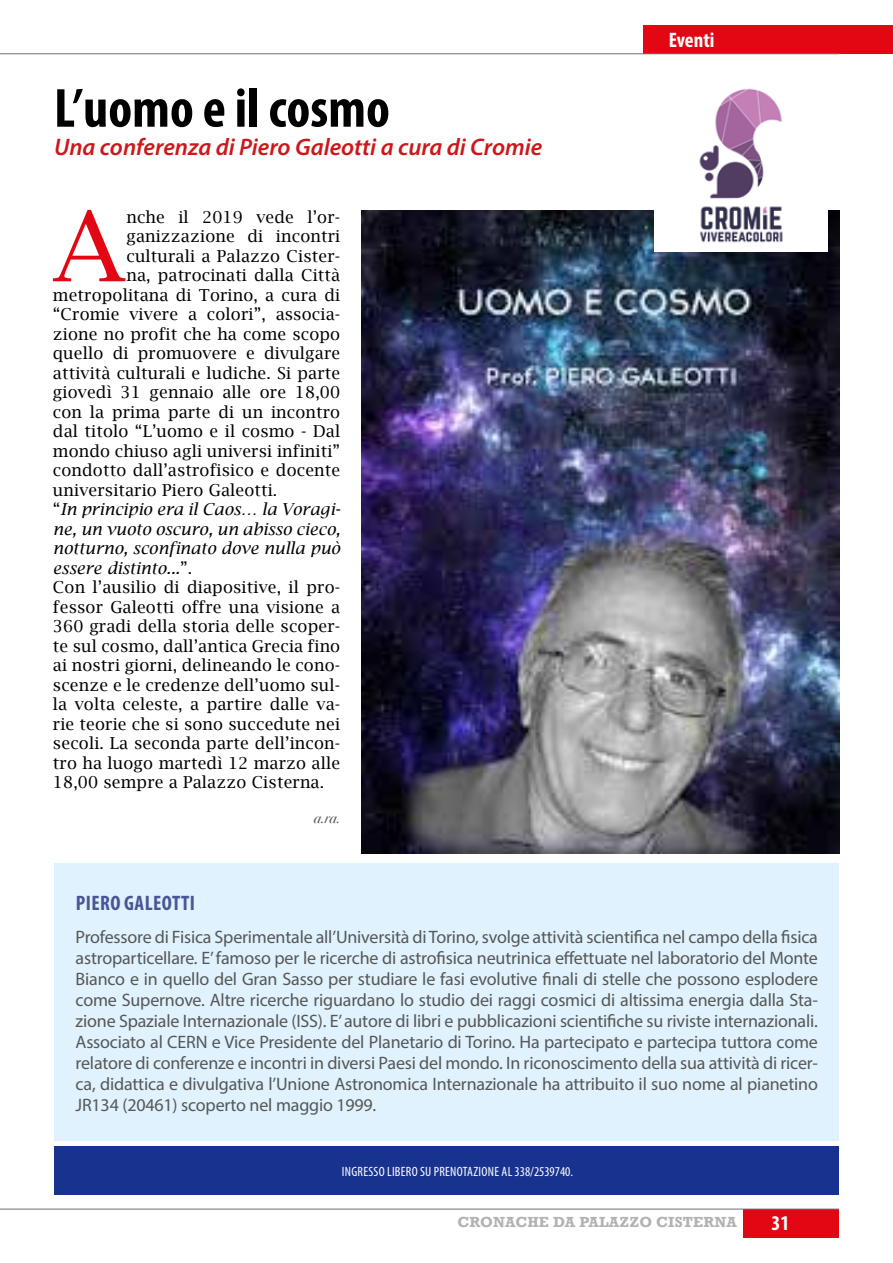
<style>
.page{position:relative;width:893px;height:1263px;background:#fff}
.page>*{position:absolute;margin:0;border:0;box-sizing:border-box;transform-origin:0 0}
.t1{font:97.5px "Lucida Bright";color:#e30613}
.t2{font:700 condensed 55.5px "Myriad Pro";color:#000}
.t3{font:italic 600 24px "Myriad Pro";color:#cd171a}
.t4{font:700 condensed 21px "Myriad Pro";letter-spacing:.02em;color:#485697}
.t5{font:700 condensed 21px "Myriad Pro";color:#fff}
.t6{font:18px/21px "Myriad Pro";letter-spacing:-.01em;color:#575756;text-align:justify}
.t7{font:16.5px "Lucida Bright";letter-spacing:.01em;color:#000}
.t8{font:italic 16.5px "Lucida Bright";letter-spacing:.01em;color:#000}
.t9{font:700 15px "Rockwell";letter-spacing:.01em;color:#b3b2b2}
.t10{font:italic 15px "Bodoni Svty Two ITCTT";color:#575756}
.t11{font:condensed 13.5px "Myriad Pro";letter-spacing:.02em;color:#fff}
.s1{font-style:normal}
</style>
<div class="page">
<div style="left:643px;top:25px;width:250px;height:28px;background:#e30613"></div>
<hr style="left:0;top:54px;width:839px;height:1px;background:#706f6f">
<div style="left:743px;top:1209px;width:96px;height:28px;background:#e30613"></div>
<hr style="left:0;top:1209px;width:839px;height:1px;background:#706f6f">
<div style="left:55px;top:1146px;width:784px;height:49px;background:#18328f"></div>
<div style="left:54px;top:863px;width:785px;height:278px;background:#dff2fd"></div>
<img style="left:361px;top:210px;width:478px;height:643px">
<img style="left:654px;top:88px;width:173px;height:163px">
<h2 class="t2" style="left:54px;top:74px;width:337px">L’uomo e il cosmo</h2>
<h3 class="t3" style="left:54px;top:132px;width:490px">Una conferenza di Piero Galeotti a cura di Cromie</h3>
<h1 class="t1" style="left:53px;top:191px;width:74px">A</h1>
<p class="t7" style="left:126px;top:207px;width:215px">nche il 2019 vede l’or-</p>
<p class="t7" style="left:126px;top:227px;width:215px">ganizzazione di incontri</p>
<p class="t7" style="left:126px;top:246px;width:215px">culturali a Palazzo Cister-</p>
<p class="t7" style="left:126px;top:266px;width:215px">na, patrocinati dalla Città</p>
<p class="t7" style="left:53px;top:285px;width:289px">metropolitana di Torino, a cura di</p>
<p class="t7" style="left:53px;top:305px;width:289px">“Cromie vivere a colori”, associa-</p>
<p class="t7" style="left:53px;top:324px;width:289px">zione no profit che ha come scopo</p>
<p class="t7" style="left:53px;top:344px;width:289px">quello di promuovere e divulgare</p>
<p class="t7" style="left:53px;top:363px;width:289px">attività culturali e ludiche. Si parte</p>
<p class="t7" style="left:53px;top:383px;width:289px">giovedì 31 gennaio alle ore 18,00</p>
<p class="t7" style="left:53px;top:402px;width:289px">con la prima parte di un incontro</p>
<p class="t7" style="left:53px;top:422px;width:289px">dal titolo “L’uomo e il cosmo - Dal</p>
<p class="t7" style="left:53px;top:441px;width:289px">mondo chiuso agli universi infiniti”</p>
<p class="t7" style="left:53px;top:461px;width:289px">condotto dall’astrofisico e docente</p>
<p class="t7" style="left:53px;top:480px;width:226px">universitario Piero Galeotti.</p>
<p class="t8" style="left:53px;top:500px;width:289px"><span class="s1">“</span>In principio era il Caos… la Voragi-</p>
<p class="t8" style="left:53px;top:519px;width:289px">ne, un vuoto oscuro, un abisso cieco,</p>
<p class="t8" style="left:53px;top:539px;width:289px">notturno, sconfinato dove nulla può</p>
<p class="t8" style="left:53px;top:558px;width:141px">essere distinto...<span class="s1">”.</span></p>
<p class="t7" style="left:53px;top:578px;width:289px">Con l’ausilio di diapositive, il pro-</p>
<p class="t7" style="left:53px;top:597px;width:289px">fessor Galeotti offre una visione a</p>
<p class="t7" style="left:53px;top:617px;width:289px">360 gradi della storia delle scoper-</p>
<p class="t7" style="left:53px;top:636px;width:289px">te sul cosmo, dall’antica Grecia fino</p>
<p class="t7" style="left:53px;top:656px;width:289px">ai nostri giorni, delineando le cono-</p>
<p class="t7" style="left:53px;top:675px;width:289px">scenze e le credenze dell’uomo sul-</p>
<p class="t7" style="left:53px;top:695px;width:289px">la volta celeste, a partire dalle va-</p>
<p class="t7" style="left:53px;top:714px;width:289px">rie teorie che si sono succedute nei</p>
<p class="t7" style="left:53px;top:734px;width:289px">secoli. La seconda parte dell’incon-</p>
<p class="t7" style="left:53px;top:753px;width:289px">tro ha luogo martedì 12 marzo alle</p>
<p class="t7" style="left:53px;top:773px;width:273px">18,00 sempre a Palazzo Cisterna.</p>
<p class="t10" style="left:314px;top:805px;width:28px">a.ra.</p>
<p class="t5" style="left:669px;top:27px;width:47px">Eventi</p>
<p class="t4" style="left:76px;top:889px;width:121px">PIERO GALEOTTI</p>
<p class="t6" style="left:76px;top:926px;width:744px">Professore di Fisica Sperimentale all’Università di Torino, svolge attività scientifica nel campo della fisica astroparticellare. E’ famoso per le ricerche di astrofisica neutrinica effettuate nel laboratorio del Monte Bianco e in quello del Gran Sasso per studiare le fasi evolutive finali di stelle che possono esplodere come Supernove. Altre ricerche riguardano lo studio dei raggi cosmici di altissima energia dalla Sta&shy;zione Spaziale Internazionale (ISS). E’ autore di libri e pubblicazioni scientifiche su riviste internazionali.<br>Associato al CERN e Vice Presidente del Planetario di Torino. Ha partecipato e partecipa tuttora come relatore di conferenze e incontri in diversi Paesi del mondo. In riconoscimento della sua attività di ricer&shy;ca, didattica e divulgativa l’Unione Astronomica Internazionale ha attribuito il suo nome al pianetino JR134 (20461) scoperto nel maggio 1999.</p>
<p class="t11" style="left:342px;top:1163px;width:233px">INGRESSO LIBERO SU PRENOTAZIONE AL 338/2539740.</p>
<p class="t9" style="left:458px;top:1213px;width:281px">CRONACHE DA PALAZZO CISTERNA</p>
<p class="t5" style="left:772px;top:1210px;width:19px">31</p>
</div>
